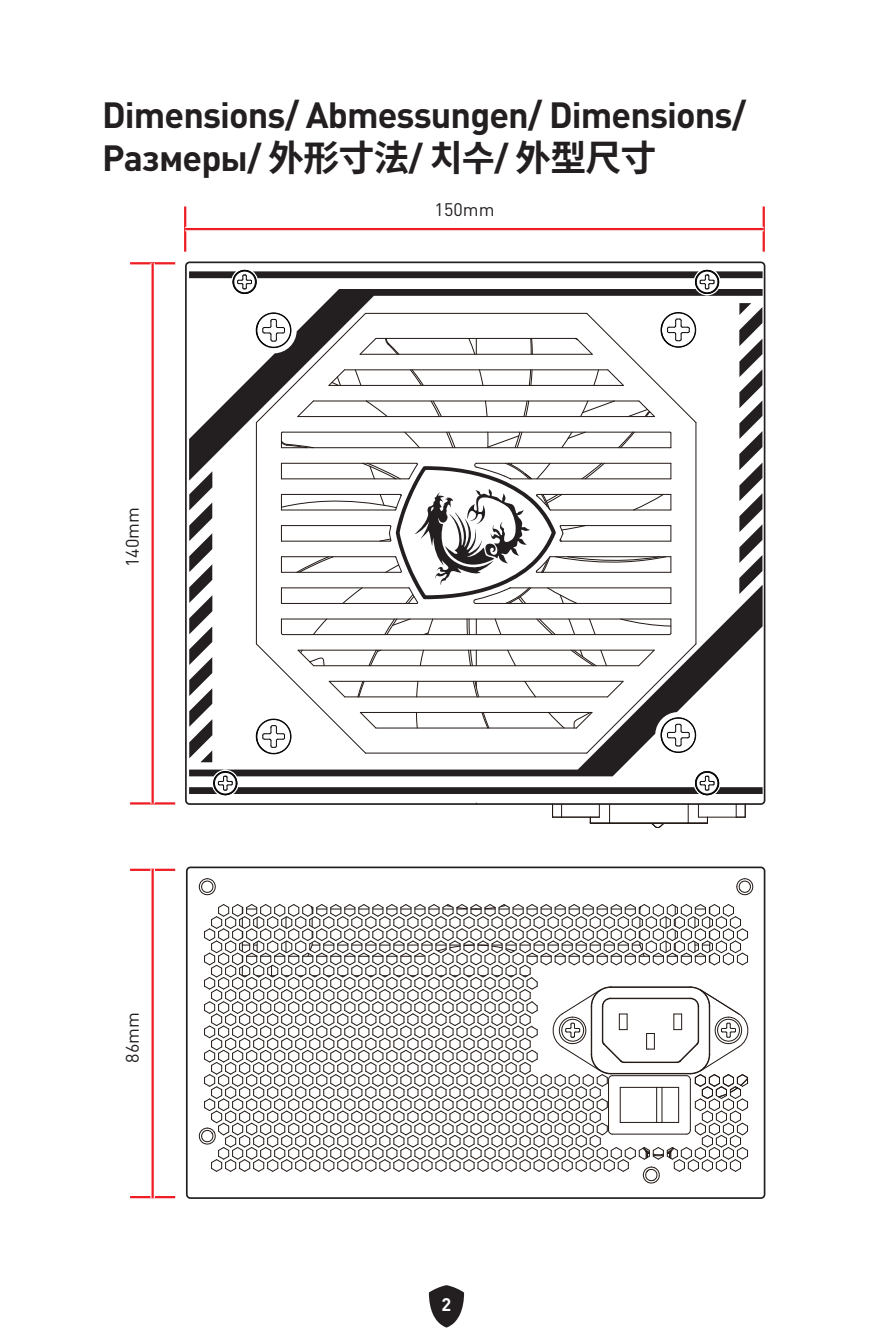
<style>
.page{position:relative;width:893px;height:1340px;background:#fff}
.page>*{position:absolute;margin:0;border:0;box-sizing:border-box;transform-origin:0 0}
.t1{font:700 36px/43.2px "MSI Din Pro Noto CJK";letter-spacing:-.025em;color:#231f20}
.t2{font:18px "MSI Din Pro Noto CJK";color:#231f20}
.t3{font:700 18px "MSI Din Pro Noto CJK";color:#fff}
</style>
<div class="page">
<svg style="left:429px;top:1285px;width:35px;height:42px"></svg>
<svg style="left:199px;top:878px;width:555px;height:305px"></svg>
<hr style="left:696px;top:422px;width:1px;height:222px;background:#211814">
<hr style="left:256px;top:422px;width:1px;height:222px;background:#211814">
<hr style="left:698px;top:816px;width:38px;height:1px;background:#211814">
<hr style="left:610px;top:822px;width:78px;height:1px;background:#211814">
<svg style="left:552px;top:805px;width:10px;height:12px"></svg>
<svg style="left:736px;top:805px;width:10px;height:12px"></svg>
<svg style="left:589px;top:805px;width:21px;height:19px"></svg>
<hr style="left:610px;top:823px;width:78px;height:1px;background:#211814">
<hr style="left:562px;top:816px;width:37px;height:1px;background:#211814">
<svg style="left:688px;top:805px;width:20px;height:19px"></svg>
<svg style="left:651px;top:822px;width:14px;height:6px"></svg>
<svg style="left:281px;top:480px;width:390px;height:104px"></svg>
<svg style="left:739px;top:480px;width:23px;height:104px"></svg>
<svg style="left:189px;top:480px;width:23px;height:104px"></svg>
<svg style="left:189px;top:776px;width:573px;height:19px"></svg>
<svg style="left:189px;top:270px;width:573px;height:19px"></svg>
<svg style="left:189px;top:289px;width:573px;height:191px"></svg>
<svg style="left:189px;top:584px;width:573px;height:192px"></svg>
<div style="left:185px;top:261px;width:580px;height:544px;border:2px solid #231f20;border-radius:4px"></div>
<div style="left:186px;top:866px;width:579px;height:332px;border:2px solid #231f20;border-radius:4px"></div>
<svg style="left:186px;top:206px;width:1px;height:46px"></svg>
<hr style="left:184px;top:206px;width:2px;height:46px;background:#ee1d23">
<div style="left:761px;top:206px;width:5px;height:46px;background:#f8a9ab"></div>
<hr style="left:763px;top:206px;width:2px;height:46px;background:#ee1d23">
<svg style="left:185px;top:227px;width:579px;height:4px"></svg>
<hr style="left:185px;top:228px;width:579px;height:2px;background:#ee1d23">
<svg style="left:130px;top:804px;width:45px;height:1px"></svg>
<hr style="left:130px;top:802px;width:45px;height:2px;background:#ee1d23">
<svg style="left:130px;top:264px;width:45px;height:1px"></svg>
<hr style="left:130px;top:262px;width:45px;height:2px;background:#ee1d23">
<div style="left:150px;top:263px;width:5px;height:540px;background:#f69295"></div>
<hr style="left:152px;top:263px;width:2px;height:540px;background:#ee1d23">
<svg style="left:130px;top:1198px;width:45px;height:1px"></svg>
<hr style="left:130px;top:1195px;width:45px;height:3px;background:#ee1d23">
<hr style="left:130px;top:868px;width:45px;height:3px;background:#ee1d23">
<div style="left:150px;top:868px;width:5px;height:330px;background:#f69295"></div>
<hr style="left:152px;top:868px;width:2px;height:330px;background:#ee1d23">
<p class="t1" style="left:102px;top:94px;width:646px">Dimensions/ Abmessungen/ Dimensions/<br>Размеры/ 外形寸法/ 치수/ 外型尺寸</p>
<p class="t2" style="left:435px;top:199px;width:61px">150mm</p>
<p class="t2" style="left:122px;top:567px;width:61px;rotate:-90deg">140mm</p>
<p class="t2" style="left:122px;top:1062px;width:52px;rotate:-90deg">86mm</p>
<p class="t3" style="left:442px;top:1293px;width:11px">2</p>
</div>
